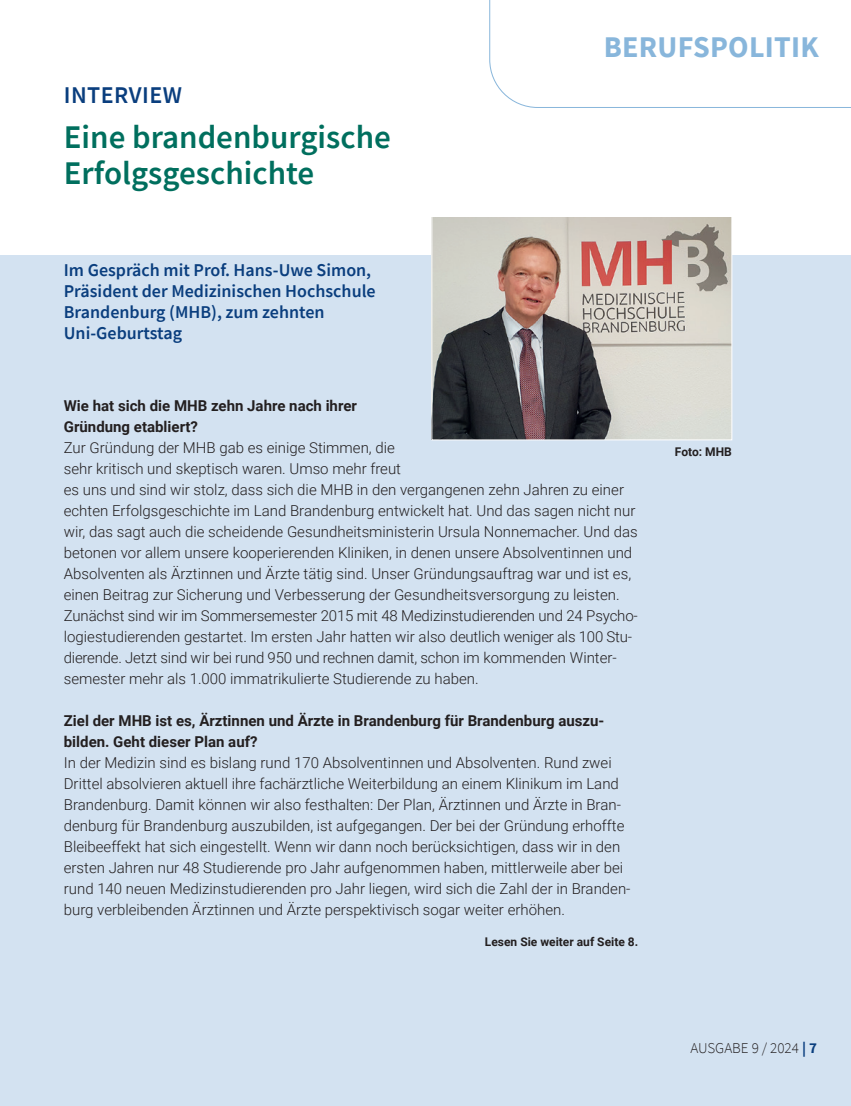
<style>
.page{position:relative;width:851px;height:1106px;background:#fff}
.page>*{position:absolute;margin:0;border:0;box-sizing:border-box;transform-origin:0 0}
.kvintern-Interviev-Headline{font:600 33px/36px "Source Sans Pro";color:#006f5e}
.kvintern-Rubrik-rechts-oben{font:700 30px "Source Sans Pro";letter-spacing:.01em;color:#88b6db}
.kvintern-Subhead{font:600 24px "Source Sans Pro";letter-spacing:.02em;color:#0a3e7e}
.kvintern-Subhead-2{font:600 18px/21px "Source Sans Pro";color:#0a3e7e}
.kvintern-Fließtext{font:300 15px/21px "Roboto";color:#231f20}
.kvintern-Fließtext-2{font:700 15px/21px "Roboto";color:#231f20}
.kvintern-Interview-Frage{font:700 15px/21px "Roboto";color:#231f20}
.t1{font:300 15px "Source Sans Pro";color:#231f20}
.kvintern-Bildttext{font:700 12px "Roboto";color:#231f20}
.s1{font-weight:700;color:#0a3e7e}
</style>
<div class="page">
<svg style="left:489px;top:0;width:361px;height:108px"></svg>
<div style="left:0;top:255px;width:850px;height:851px;background:#d3e2f1"></div>
<img style="left:433px;top:217px;width:297px;height:221px">
<div style="left:431px;top:213px;width:301px;height:227px;border:1px solid #fff"></div>
<p class="kvintern-Subhead" style="left:64px;top:79px;width:120px">INTERVIEW</p>
<p class="kvintern-Interviev-Headline" style="left:64px;top:118px;width:328px">Eine brandenburgische<br>Erfolgsgeschichte</p>
<p class="kvintern-Subhead-2" style="left:64px;top:260px;width:313px">Im Gespräch mit Prof. Hans-Uwe Simon,<br>Präsident der Medizinischen Hochschule<br>Brandenburg (MHB), zum zehnten<br>Uni-Geburtstag</p>
<p class="kvintern-Rubrik-rechts-oben" style="left:603px;top:26px;width:217px">BERUFSPOLITIK</p>
<p class="kvintern-Interview-Frage" style="left:64px;top:395px;width:294px">Wie hat sich die MHB zehn Jahre nach ihrer<br>Gründung etabliert?</p>
<p class="kvintern-Fließtext" style="left:64px;top:437px;width:575px">Zur Gründung der MHB gab es einige Stimmen, die<br>sehr kritisch und skeptisch waren. Umso mehr freut<br>es uns und sind wir stolz, dass sich die MHB in den vergangenen zehn Jahren zu einer echten Erfolgsgeschichte im Land Brandenburg entwickelt hat. Und das sagen nicht nur wir, das sagt auch die scheidende Gesundheitsministerin Ursula Nonnemacher. Und das betonen vor allem unsere kooperierenden Kliniken, in denen unsere Absolventinnen und Absolventen als Ärztinnen und Ärzte tätig sind. Unser Gründungsauftrag war und ist es, einen Beitrag zur Sicherung und Verbesserung der Gesundheitsversorgung zu leisten.<br>Zunächst sind wir im Sommersemester 2015 mit 48 Medizinstudierenden und 24 Psycho&shy;logiestudierenden gestartet. Im ersten Jahr hatten wir also deutlich weniger als 100 Stu&shy;dierende. Jetzt sind wir bei rund 950 und rechnen damit, schon im kommenden Winter&shy;semester mehr als 1.000 immatrikulierte Studierende zu haben.</p>
<p class="kvintern-Fließtext-2" style="left:64px;top:710px;width:542px">Ziel der MHB ist es, Ärztinnen und Ärzte in Brandenburg für Brandenburg auszu&shy;bilden. Geht dieser Plan auf?</p>
<p class="kvintern-Fließtext" style="left:64px;top:752px;width:568px">In der Medizin sind es bislang rund 170 Absolventinnen und Absolventen. Rund zwei Drittel absolvieren aktuell ihre fachärztliche Weiterbildung an einem Klinikum im Land Brandenburg. Damit können wir also festhalten: Der Plan, Ärztinnen und Ärzte in Bran&shy;denburg für Brandenburg auszubilden, ist aufgegangen. Der bei der Gründung erhoffte Bleibeeffekt hat sich eingestellt. Wenn wir dann noch berücksichtigen, dass wir in den ersten Jahren nur 48 Studierende pro Jahr aufgenommen haben, mittlerweile aber bei rund 140 neuen Medizinstudierenden pro Jahr liegen, wird sich die Zahl der in Branden&shy;burg verbleibenden Ärztinnen und Ärzte perspektivisch sogar weiter erhöhen.</p>
<p class="kvintern-Bildttext" style="left:485px;top:933px;width:155px">Lesen Sie weiter auf Seite 8.</p>
<p class="kvintern-Bildttext" style="left:674px;top:443px;width:58px">Foto: MHB</p>
<p class="t1" style="left:690px;top:1039px;width:128px">AUSGABE 9 / 2024 <span class="s1">| 7</span></p>
</div>
